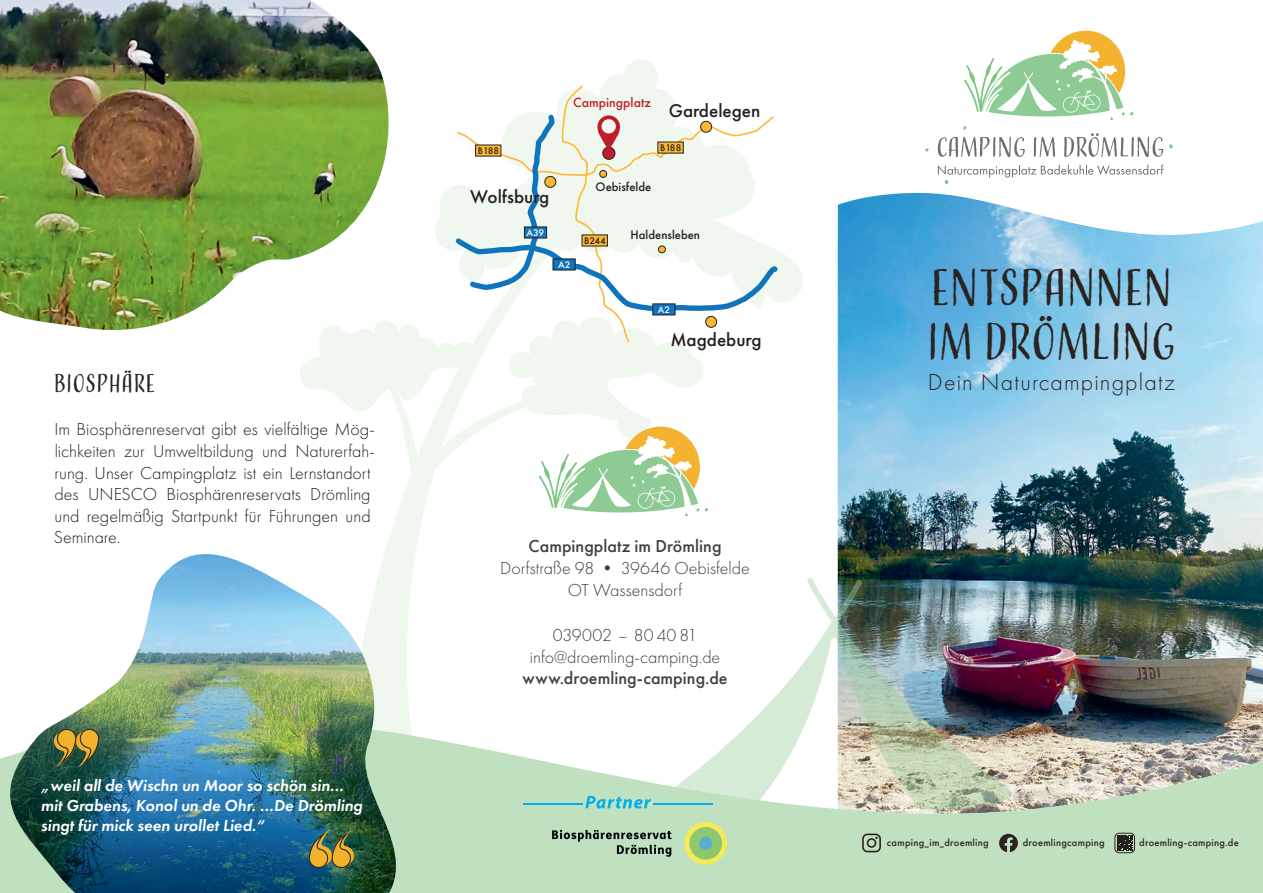
<style>
.page{position:relative;width:1263px;height:893px;background:#fff}
.page>*{position:absolute;margin:0;border:0;box-sizing:border-box;transform-origin:0 0}
.t1{font:48px/54px "Adorn Condensed Sans";letter-spacing:-.01em;color:#2b2321}
.t2{font:300 24px "Futura PT";letter-spacing:.045em;color:#2b2321}
.t3{font:24px "Adorn Condensed Sans";letter-spacing:.01em;color:#2b2321}
.t4{font:500 19.05px "Futura PT";color:#231f20}
.t5{font:300 18px/21.6px "Futura PT";color:#231f20}
.t6{font:300 18px/21.6px "Futura PT";color:#3e3e3f;text-align:center}
.t7{font:500 18px "Futura PT";color:#3e3e3f}
.t8{font:italic 600 16.5px/19.8px "Futura PT";color:#fff}
.t9{font:500 13.8px "Futura PT";color:#be1d2c}
.t10{font:500 12.75px "Futura PT";color:#231f20}
.t11{font:500 10.5px "Futura PT";letter-spacing:.025em;color:#2b2321}
.t12{font:500 10.05px "Futura PT";color:#231f20}
.t13{font:500 10.05px "Futura PT";color:#fff}
</style>
<div class="page">
<img style="left:838px;top:193px;width:425px;height:518px">
<img style="left:804px;top:578px;width:209px;height:133px">
<svg style="left:300px;top:60px;width:504px;height:651px"></svg>
<svg style="left:417px;top:711px;width:846px;height:182px;fill:#c0e1bf"></svg>
<img style="left:0;top:0;width:402px;height:335px">
<svg style="left:585px;top:796px;width:66px;height:12px"></svg>
<hr style="left:523px;top:803px;width:60px;height:1px;background:#00aeef">
<hr style="left:653px;top:803px;width:60px;height:1px;background:#00aeef">
<div style="left:684px;top:822px;width:43px;height:43px;background:#f2eb55;border-radius:50%"></div>
<div style="left:689px;top:827px;width:33px;height:33px;background:#8dc76e;border-radius:50%"></div>
<div style="left:699px;top:837px;width:13px;height:13px;background:#5faad1;border-radius:50%"></div>
<svg style="left:552px;top:830px;width:120px;height:27px"></svg>
<svg style="left:539px;top:426px;width:169px;height:90px"></svg>
<svg style="left:938px;top:137px;width:87px;height:20px"></svg>
<svg style="left:1034px;top:137px;width:21px;height:20px"></svg>
<svg style="left:1064px;top:133px;width:99px;height:24px"></svg>
<svg style="left:938px;top:165px;width:225px;height:19px"></svg>
<svg style="left:1169px;top:144px;width:4px;height:5px"></svg>
<svg style="left:964px;top:30px;width:169px;height:90px"></svg>
<svg style="left:300px;top:526px;width:117px;height:367px"></svg>
<img style="left:0;top:554px;width:408px;height:339px">
<svg style="left:862px;top:834px;width:19px;height:18px"></svg>
<svg style="left:999px;top:834px;width:19px;height:18px"></svg>
<svg style="left:1117px;top:835px;width:16px;height:16px"></svg>
<div style="left:1114px;top:833px;width:21px;height:20px;border:1px solid #2b2321;border-radius:4px"></div>
<svg style="left:456px;top:85px;width:319px;height:259px"></svg>
<div style="left:706px;top:316px;width:11px;height:11px;background:#fdb931;border-radius:50%"></div>
<div style="left:705px;top:316px;width:12px;height:12px;border:1px solid #231f20;border-radius:50%"></div>
<svg style="left:453px;top:112px;width:329px;height:203px"></svg>
<div style="left:701px;top:121px;width:11px;height:11px;background:#fdb931;border-radius:50%"></div>
<div style="left:700px;top:121px;width:12px;height:12px;border:1px solid #231f20;border-radius:50%"></div>
<div style="left:600px;top:170px;width:7px;height:7px;background:#fdb931;border-radius:50%"></div>
<div style="left:599px;top:170px;width:8px;height:8px;border:1px solid #231f20;border-radius:50%"></div>
<div style="left:658px;top:246px;width:7px;height:7px;background:#fdb931;border-radius:50%"></div>
<div style="left:658px;top:246px;width:8px;height:7px;border:1px solid #231f20;border-radius:50%"></div>
<div style="left:524px;top:227px;width:23px;height:11px;background:#1074bc;border:1px solid #231f20"></div>
<div style="left:553px;top:259px;width:22px;height:11px;background:#1074bc"></div>
<div style="left:475px;top:145px;width:26px;height:11px;background:#fdb931"></div>
<div style="left:658px;top:142px;width:25px;height:11px;background:#fdb931"></div>
<div style="left:653px;top:304px;width:22px;height:11px;background:#1074bc"></div>
<div style="left:582px;top:235px;width:26px;height:11px;background:#fdb931"></div>
<svg style="left:597px;top:115px;width:23px;height:36px"></svg>
<svg style="left:54px;top:729px;width:45px;height:38px"></svg>
<svg style="left:309px;top:829px;width:45px;height:39px"></svg>
<h2 class="t3" style="left:54px;top:368px;width:103px">BIOSPHÄRE</h2>
<p class="t5" style="left:54px;top:419px;width:323px">Im Biosphärenreservat gibt es vielfältige Mög&shy;lichkeiten zur Umweltbildung und Naturerfah&shy;rung. Unser Campingplatz ist ein Lernstandort des UNESCO Biosphärenreservats Drömling und regelmäßig Startpunkt für Führungen und Seminare.</p>
<p class="t8" style="left:41px;top:776px;width:323px">„weil all de Wischn un Moor so schön sin… mit Grabens, Konol un de Ohr. …De Drömling singt für mick seen urollet Lied.“</p>
<p class="t9" style="left:573px;top:94px;width:79px">Campingplatz</p>
<p class="t4" style="left:669px;top:99px;width:93px">Gardelegen</p>
<p class="t12" style="left:478px;top:144px;width:23px">B188</p>
<p class="t12" style="left:660px;top:141px;width:23px">B188</p>
<p class="t4" style="left:470px;top:185px;width:81px">Wolfsburg</p>
<p class="t13" style="left:526px;top:226px;width:19px">A39</p>
<p class="t13" style="left:558px;top:258px;width:14px">A2</p>
<p class="t10" style="left:596px;top:179px;width:57px">Oebisfelde</p>
<p class="t12" style="left:584px;top:234px;width:23px">B244</p>
<p class="t10" style="left:630px;top:227px;width:71px">Haldensleben</p>
<p class="t13" style="left:658px;top:303px;width:14px">A2</p>
<p class="t4" style="left:670px;top:328px;width:93px">Magdeburg</p>
<p class="t7" style="left:529px;top:536px;width:194px">Campingplatz im Drömling</p>
<p class="t6" style="left:500px;top:557px;width:251px">Dorfstraße 98 • 39646 Oebisfelde<br>OT Wassensdorf</p>
<p class="t6" style="left:530px;top:624px;width:192px">039002 – 80 40 81 info@droemling-camping.de</p>
<p class="t7" style="left:523px;top:667px;width:207px">www.droemling-camping.de</p>
<h1 class="t1" style="left:927px;top:263px;width:251px">ENTSPANNEN<br>IM DRÖMLING</h1>
<h2 class="t2" style="left:928px;top:368px;width:248px">Dein Naturcampingplatz</h2>
<p class="t11" style="left:887px;top:836px;width:103px">camping_im_droemling</p>
<p class="t11" style="left:1023px;top:836px;width:83px">droemlingcamping</p>
<p class="t11" style="left:1139px;top:836px;width:101px">droemling-camping.de</p>
</div>
